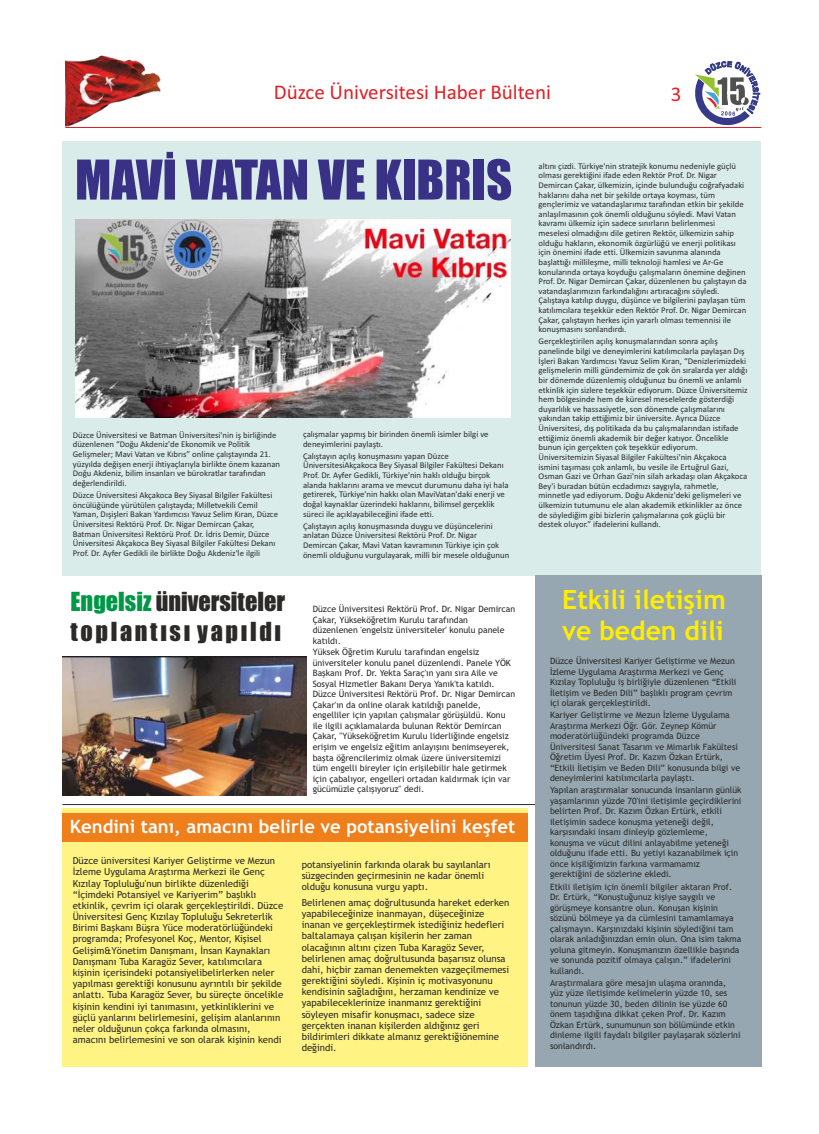
<style>
.page{position:relative;width:819px;height:1134px;background:#fff}
.page>*{position:absolute;margin:0;border:0;box-sizing:border-box;transform-origin:0 0}
.t1{font:50.57px "Impact";color:#393185}
.t2{font:700 26.6px/31.2px "Trebuchet MS";color:#ffed00}
.t3{font:24.24px/29.8px "Impact";color:#2b2a29}
.t4{font:21px "Calibri";color:#e31e24}
.t5{font:700 18.38px "Trebuchet MS";color:#fefefe}
.t6{font:9.62px/11.2px "Trebuchet MS";color:#2b2a29}
.t7{font:8.75px/9.6px "Calibri";color:#2b2a29}
.t8{font:8.75px/10.5px "Trebuchet MS";color:#2b2a29}
.s1{color:#009846}
</style>
<div class="page">
<img style="left:65px;top:55px;width:95px;height:72px">
<svg style="left:695px;top:61px;width:65px;height:65px"></svg>
<hr style="left:65px;top:127px;width:696px;height:1px;background:#e31e24">
<div style="left:62px;top:807px;width:466px;height:259px;background:#fff383"></div>
<div style="left:62px;top:141px;width:699px;height:434px;background:#daecea"></div>
<img style="left:76px;top:219px;width:434px;height:198px">
<div style="left:535px;top:575px;width:226px;height:491px;background:#96a7b1"></div>
<img style="left:62px;top:657px;width:244px;height:138px">
<hr style="left:62px;top:804px;width:473px;height:1px;background:#2b2a29">
<div style="left:62px;top:813px;width:466px;height:29px;background:#ef7f1a"></div>
<h3 class="t4" style="left:274px;top:83px;width:279px">Düzce Üniversitesi Haber Bülteni</h3>
<h3 class="t4" style="left:670px;top:85px;width:12px">3</h3>
<h1 class="t1" style="left:75px;top:160px;width:438px">MAVİ VATAN VE KIBRIS</h1>
<p class="t7" style="left:73px;top:431px;width:209px">Düzce Üniversitesi ve Batman Üniversitesi'nin iş birliğinde düzenlenen “Doğu Akdeniz'de Ekonomik ve Politik Gelişmeler; Mavi Vatan ve Kıbrıs” online çalıştayında 21. yüzyılda değişen enerji ihtiyaçlarıyla birlikte önem kazanan Doğu Akdeniz, bilim insanları ve bürokratlar tarafından değerlendirildi.</p>
<p class="t7" style="left:73px;top:491px;width:207px">Düzce Üniversitesi Akçakoca Bey Siyasal Bilgiler Fakültesi öncülüğünde yürütülen çalıştayda; Milletvekili Cemil Yaman, Dışişleri Bakan Yardımcısı Yavuz Selim Kıran, Düzce Üniversitesi Rektörü Prof. Dr. Nigar Demircan Çakar, Batman Üniversitesi Rektörü Prof. Dr. İdris Demir, Düzce Üniversitesi Akçakoca Bey Siyasal Bilgiler Fakültesi Dekanı Prof. Dr. Ayfer Gedikli ile birlikte Doğu Akdeniz'le ilgili</p>
<h3 class="t3" style="left:71px;top:588px;width:216px"><span class="s1">Engelsiz</span> üniversiteler toplantısı yapıldı</h3>
<p class="t7" style="left:303px;top:430px;width:187px">çalışmalar yapmış bir birinden önemli isimler bilgi ve deneyimlerini paylaştı.</p>
<p class="t7" style="left:303px;top:452px;width:207px">Çalıştayın açılış konuşmasını yapan Düzce ÜniversitesiAkçakoca Bey Siyasal Bilgiler Fakültesi Dekanı Prof. Dr. Ayfer Gedikli, Türkiye'nin haklı olduğu birçok alanda haklarını arama ve mevcut durumunu daha iyi hala getirerek, Türkiye'nin hakkı olan MaviVatan'daki enerji ve doğal kaynaklar üzerindeki haklarını, bilimsel gerçeklik süreci ile açıklayabileceğini ifade etti.</p>
<p class="t7" style="left:303px;top:521px;width:208px">Çalıştayın açılış konuşmasında duygu ve düşüncelerini anlatan Düzce Üniversitesi Rektörü Prof. Dr. Nigar Demircan Çakar, Mavi Vatan kavramının Türkiye için çok önemli olduğunu vurgulayarak, milli bir mesele olduğunun</p>
<p class="t8" style="left:313px;top:604px;width:204px">Düzce Üniversitesi Rektörü Prof. Dr. Nigar Demircan Çakar, Yükseköğretim Kurulu tarafından<br>düzenlenen 'engelsiz üniversiteler' konulu panele katıldı.</p>
<p class="t8" style="left:313px;top:647px;width:204px">Yüksek Öğretim Kurulu tarafından engelsiz üniversiteler konulu panel düzenlendi. Panele YÖK Başkanı Prof. Dr. Yekta Saraç'ın yanı sıra Aile ve Sosyal Hizmetler Bakanı Derya Yanık'ta katıldı.<br>Düzce Üniversitesi Rektörü Prof. Dr. Nigar Demircan Çakar'ın da online olarak katıldığı panelde, engelliler için yapılan çalışmalar görüşüldü. Konu ile ilgili açıklamalarda bulunan Rektör Demircan Çakar, "Yükseköğretim Kurulu liderliğinde engelsiz erişim ve engelsiz eğitim anlayışını benimseyerek, başta öğrencilerimiz olmak üzere üniversitemizi tüm engelli bireyler için erişilebilir hale getirmek için çabalıyor, engelleri ortadan kaldırmak için var gücümüzle çalışıyoruz" dedi.</p>
<h3 class="t5" style="left:70px;top:819px;width:447px">Kendini tanı, amacını belirle ve potansiyelini keşfet</h3>
<p class="t6" style="left:302px;top:859px;width:190px">potansiyelinin farkında olarak bu sayılanları süzgecinden geçirmesinin ne kadar önemli olduğu konusuna vurgu yaptı.</p>
<p class="t6" style="left:302px;top:897px;width:209px">Belirlenen amaç doğrultusunda hareket ederken yapabileceğinize inanmayan, düşeceğinize inanan ve gerçekleştirmek istediğiniz hedefleri baltalamaya çalışan kişilerin her zaman olacağının altını çizen Tuba Karagöz Sever, belirlenen amaç doğrultusunda başarısız olunsa dahi, hiçbir zaman denemekten vazgeçilmemesi gerektiğini söyledi. Kişinin iç motivasyonunu kendisinin sağladığını, herzaman kendinize ve yapabileceklerinize inanmanız gerektiğini söyleyen misafir konuşmacı, sadece size gerçekten inanan kişilerden aldığınız geri bildirimleri dikkate almanız gerektiğiönemine değindi.</p>
<p class="t6" style="left:73px;top:856px;width:212px">Düzce üniversitesi Kariyer Geliştirme ve Mezun İzleme Uygulama Araştırma Merkezi ile Genç Kızılay Topluluğu'nun birlikte düzenlediği “İçimdeki Potansiyel ve Kariyerim” başlıklı etkinlik, çevrim içi olarak gerçekleştirildi. Düzce Üniversitesi Genç Kızılay Topluluğu Sekreterlik Birimi Başkanı Büşra Yüce moderatörlüğündeki programda; Profesyonel Koç, Mentor, Kişisel Gelişim&amp;Yönetim Danışmanı, İnsan Kaynakları Danışmanı Tuba Karagöz Sever, katılımcılara kişinin içerisindeki potansiyelibelirlerken neler yapılması gerektiği konusunu ayrıntılı bir şekilde anlattı. Tuba Karagöz Sever, bu süreçte öncelikle kişinin kendini iyi tanımasını, yetkinliklerini ve güçlü yanlarını belirlemesini, gelişim alanlarının neler olduğunun çokça farkında olmasını, amacını belirlemesini ve son olarak kişinin kendi</p>
<p class="t7" style="left:538px;top:162px;width:210px">altını çizdi. Türkiye'nin stratejik konumu nedeniyle güçlü olması gerektiğini ifade eden Rektör Prof. Dr. Nigar Demircan Çakar, ülkemizin, içinde bulunduğu coğrafyadaki haklarını daha net bir şekilde ortaya koyması, tüm gençlerimiz ve vatandaşlarımız tarafından etkin bir şekilde anlaşılmasının çok önemli olduğunu söyledi. Mavi Vatan kavramı ülkemiz için sadece sınırların belirlenmesi meselesi olmadığını dile getiren Rektör, ülkemizin sahip olduğu hakların, ekonomik özgürlüğü ve enerji politikası için önemini ifade etti. Ülkemizin savunma alanında başlattığı millileşme, milli teknoloji hamlesi ve Ar-Ge konularında ortaya koyduğu çalışmaların önemine değinen Prof. Dr. Nigar Demircan Çakar, düzenlenen bu çalıştayın da vatandaşlarımızın farkındalığını artıracağını söyledi.<br>Çalıştaya katılıp duygu, düşünce ve bilgilerini paylaşan tüm katılımcılara teşekkür eden Rektör Prof. Dr. Nigar Demircan Çakar, çalıştayın herkes için yararlı olması temennisi ile konuşmasını sonlandırdı.</p>
<p class="t7" style="left:538px;top:337px;width:211px">Gerçekleştirilen açılış konuşmalarından sonra açılış panelinde bilgi ve deneyimlerini katılımcılarla paylaşan Dış İşleri Bakan Yardımcısı Yavuz Selim Kıran, “Denizlerimizdeki gelişmelerin milli gündemimiz de çok ön sıralarda yer aldığı bir dönemde düzenlemiş olduğunuz bu önemli ve anlamlı etkinlik için sizlere teşekkür ediyorum. Düzce Üniversitemiz hem bölgesinde hem de küresel meselelerde gösterdiği duyarlılık ve hassasiyetle, son dönemde çalışmalarını yakından takip ettiğimiz bir üniversite. Ayrıca Düzce Üniversitesi, dış politikada da bu çalışmalarından istifade ettiğimiz önemli akademik bir değer katıyor. Öncelikle bunun için gerçekten çok teşekkür ediyorum.<br>Üniversitemizin Siyasal Bilgiler Fakültesi'nin Akçakoca ismini taşıması çok anlamlı, bu vesile ile Ertuğrul Gazi, Osman Gazi ve Orhan Gazi'nin silah arkadaşı olan Akçakoca Bey'i buradan bütün ecdadımızı saygıyla, rahmetle, minnetle yad ediyorum. Doğu Akdeniz'deki gelişmeleri ve ülkemizin tutumunu ele alan akademik etkinlikler az önce de söylediğim gibi bizlerin çalışmalarına çok güçlü bir destek oluyor.” ifadelerini kullandı.</p>
<h2 class="t2" style="left:562px;top:586px;width:165px">Etkili iletişim ve beden dili</h2>
<p class="t8" style="left:550px;top:656px;width:188px">Düzce Üniversitesi Kariyer Geliştirme ve Mezun İzleme Uygulama Araştırma Merkezi ve Genç Kızılay Topluluğu iş birliğiyle düzenlenen “Etkili İletişim ve Beden Dili” başlıklı program çevrim içi olarak gerçekleştirildi.</p>
<p class="t8" style="left:550px;top:710px;width:192px">Kariyer Geliştirme ve Mezun İzleme Uygulama Araştırma Merkezi Öğr. Gör. Zeynep Kömür moderatörlüğündeki programda Düzce Üniversitesi Sanat Tasarım ve Mimarlık Fakültesi Öğretim Üyesi Prof. Dr. Kazım Özkan Ertürk, “Etkili İletişim ve Beden Dili” konusunda bilgi ve deneyimlerini katılımcılarla paylaştı.</p>
<p class="t8" style="left:550px;top:786px;width:193px">Yapılan araştırmalar sonucunda insanların günlük yaşamlarının yüzde 70'ini iletişimle geçirdiklerini belirten Prof. Dr. Kazım Özkan Ertürk, etkili iletişimin sadece konuşma yeteneği değil, karşısındaki insanı dinleyip gözlemleme, konuşma ve vücut dilini anlayabilme yeteneği olduğunu ifade etti. Bu yetiyi kazanabilmek için önce kişiliğimizin farkına varmamamız gerektiğini de sözlerine ekledi.</p>
<p class="t8" style="left:550px;top:882px;width:193px">Etkili iletişim için önemli bilgiler aktaran Prof.<br>Dr. Ertürk, “Konuştuğunuz kişiye saygılı ve görüşmeye konsantre olun. Konuşan kişinin sözünü bölmeye ya da cümlesini tamamlamaya çalışmayın. Karşınızdaki kişinin söylediğini tam olarak anladığınızdan emin olun. Ona isim takma yoluna gitmeyin. Konuşmanızın özellikle başında ve sonunda pozitif olmaya çalışın.” ifadelerini kullandı.</p>
<p class="t8" style="left:550px;top:978px;width:192px">Araştırmalara göre mesajın ulaşma oranında, yüz yüze iletişimde kelimelerin yüzde 10, ses tonunun yüzde 30, beden dilinin ise yüzde 60 önem taşıdığına dikkat çeken Prof. Dr. Kazım Özkan Ertürk, sunumunun son bölümünde etkin dinleme ilgili faydalı bilgiler paylaşarak sözlerini sonlandırdı.</p>
</div>
